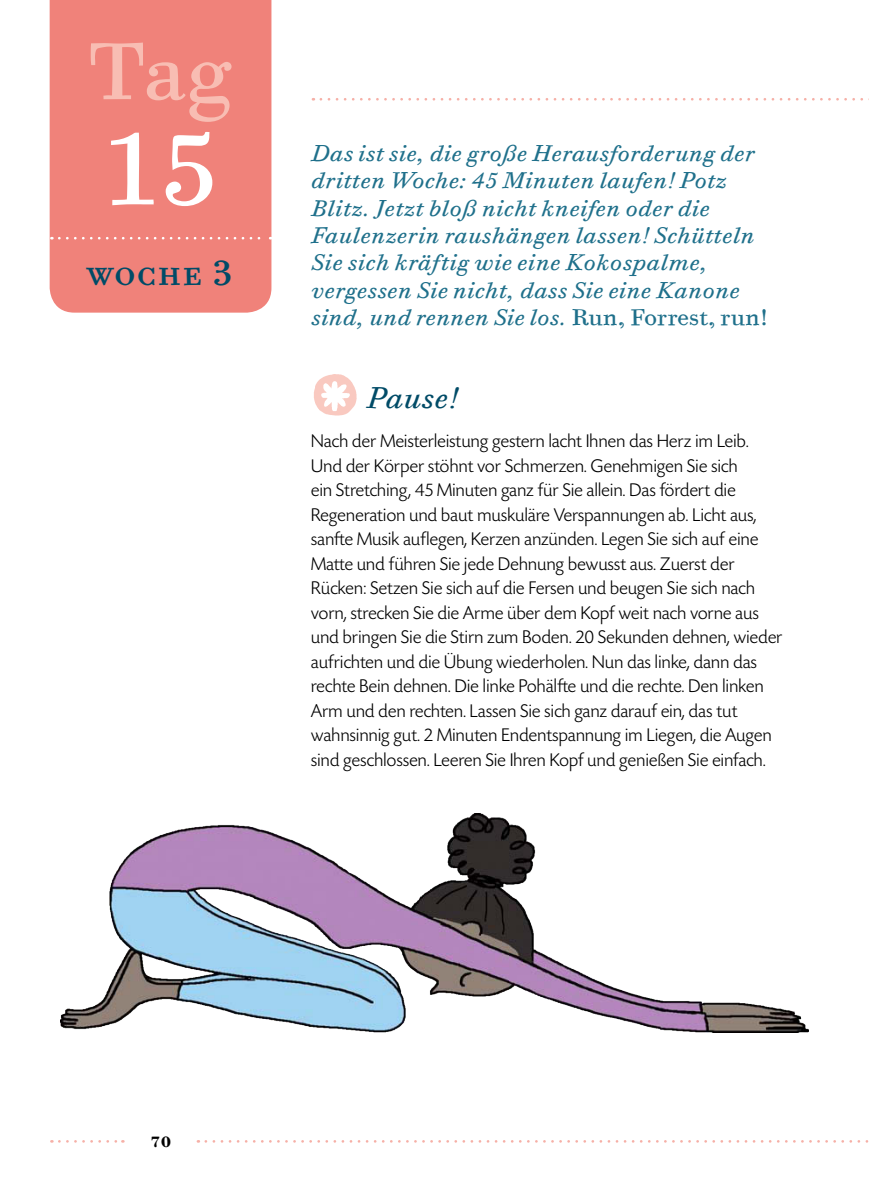
<style>
.page{position:relative;width:869px;height:1191px;background:#fff}
.page>*{position:absolute;margin:0;border:0;box-sizing:border-box;transform-origin:0 0}
.t1{font:105px "Bodoni Six ITCTT Book";color:#fff}
.t2{font:80.5px "Bodoni Six ITCTT Book";color:#f8bdb3}
.t3{font:36.75px "Bodoni Six ITC Book SC";letter-spacing:.02em;color:#004b67}
.t4{font:italic 29.75px "Bodoni Six ITCTT Book";color:#004b67}
.t5{font:italic 22.75px/27.3px "Bodoni Six ITCTT Book";color:#1f708b}
.t6{font:300 19.25px/24.5px "Today SH";letter-spacing:.02em;color:#000}
.t7{font:15.75px "Bodoni Six ITCTT Bold";color:#000}
.s1{font-family:"Bodoni Six ITCTT Book"}
.s2{font-style:normal}
</style>
<div class="page">
<div style="left:50px;top:0;width:221px;height:313px;background:#f0827a"></div>
<svg style="left:59px;top:237px;width:212px;height:2px"></svg>
<img style="left:314px;top:374px;width:43px;height:42px">
<svg style="left:59px;top:1140px;width:64px;height:2px"></svg>
<svg style="left:206px;top:1140px;width:663px;height:2px"></svg>
<svg style="left:321px;top:98px;width:548px;height:3px"></svg>
<img style="left:61px;top:814px;width:746px;height:218px">
<p class="t2" style="left:89px;top:18px;width:144px">Tag</p>
<p class="t1" style="left:100px;top:98px;width:121px">15</p>
<p class="t3" style="left:87px;top:247px;width:148px">woche <span class="s1">3</span></p>
<p class="t5" style="left:311px;top:139px;width:458px">Das ist sie, die große Herausforderung der dritten Woche: 45 Minuten laufen! Potz Blitz. Jetzt bloß nicht kneifen oder die Faulenzerin raushängen lassen! Schütteln Sie sich kräftig wie eine Kokospalme, vergessen Sie nicht, dass Sie eine Kanone sind, und rennen Sie los. <span class="s2">Run, Forrest, run!</span></p>
<p class="t4" style="left:366px;top:379px;width:93px">Pause!</p>
<p class="t6" style="left:311px;top:429px;width:472px">Nach der Meisterleistung gestern lacht Ihnen das Herz im Leib.<br>Und der Körper stöhnt vor Schmerzen. Genehmigen Sie sich<br>ein Stretching, 45 Minuten ganz für Sie allein. Das fördert die Regeneration und baut muskuläre Verspannungen ab. Licht aus, sanfte Musik auflegen, Kerzen anzünden. Legen Sie sich auf eine Matte und führen Sie jede Dehnung bewusst aus. Zuerst der Rücken: Setzen Sie sich auf die Fersen und beugen Sie sich nach vorn, strecken Sie die Arme über dem Kopf weit nach vorne aus und bringen Sie die Stirn zum Boden. 20 Sekunden dehnen, wieder aufrichten und die Übung wiederholen. Nun das linke, dann das rechte Bein dehnen. Die linke Pohälfte und die rechte. Den linken Arm und den rechten. Lassen Sie sich ganz darauf ein, das tut wahnsinnig gut. 2 Minuten Endentspannung im Liegen, die Augen sind geschlossen. Leeren Sie Ihren Kopf und genießen Sie einfach.</p>
<p class="t7" style="left:150px;top:1131px;width:23px">70</p>
</div>
